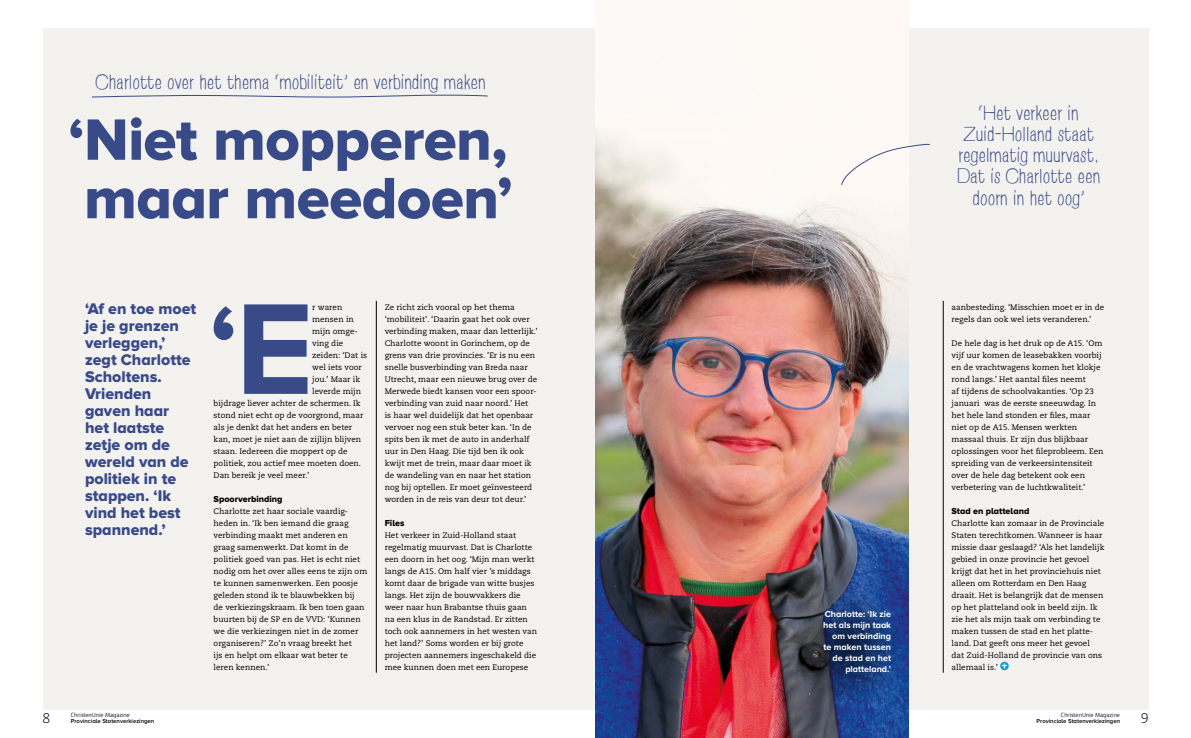
<style>
.page{position:relative;width:1191px;height:738px;background:#fff}
.page>*{position:absolute;margin:0;border:0;box-sizing:border-box;transform-origin:0 0}
.t1{font:700 117.2px "Proxima Nova";color:#394a89}
.t2{font:60.4px/58.4px "Proxima Nova Extrabld";letter-spacing:-.01em;color:#394a89}
.t3{font:21px/21px "Eight Zeta";color:#394a89;text-align:center}
.t4{font:16px/17px "Proxima Nova Extrabld";color:#394a89}
.t5{font:300 14px "Caecilia LT";color:#000}
.t6{font:700 9px/11px "Proxima Nova";color:#fff;text-align:right}
.t7{font:9px "Proxima Nova Extrabld";color:#000}
.t8{font:8px/12px "Caecilia LT";color:#000}
.t9{font:600 6px "Proxima Nova";color:#000}
.t10{font:300 6px "Alwyn New Rounded";letter-spacing:-.01em;color:#000}
.s1{font-size:133.9px}
</style>
<div class="page">
<div style="left:43px;top:28px;width:1105px;height:681px;background:#f4f2ef"></div>
<img style="left:595px;top:0;width:314px;height:737px">
<hr style="left:376px;top:300px;width:1px;height:372px;background:#000">
<hr style="left:943px;top:300px;width:1px;height:372px;background:#000">
<svg style="left:1000px;top:661px;width:8px;height:8px"></svg>
<svg style="left:776px;top:587px;width:139px;height:118px;background:#2c416c"></svg>
<svg style="left:91px;top:94px;width:397px;height:4px"></svg>
<svg style="left:840px;top:144px;width:90px;height:41px"></svg>
<h3 class="t3" style="left:96px;top:71px;width:391px">Charlotte over het thema ‘mobiliteit’ en verbinding maken</h3>
<h2 class="t2" style="left:68px;top:113px;width:446px">‘Niet mopperen, maar meedoen’</h2>
<h3 class="t4" style="left:85px;top:300px;width:113px">‘Af en toe moet je je grenzen verleggen,’ zegt Charlotte<br>Scholtens.<br>Vrienden gaven haar het laatste zetje om de wereld van de politiek in te stappen. ‘Ik vind het best spannend.’</h3>
<h1 class="t1" style="left:209px;top:293px;width:106px">‘<span class="s1">E</span></h1>
<p class="t8" style="left:312px;top:301px;width:32px">r waren</p>
<p class="t8" style="left:312px;top:313px;width:43px">mensen in</p>
<p class="t8" style="left:312px;top:325px;width:47px">mijn omge-</p>
<p class="t8" style="left:312px;top:337px;width:33px">ving die</p>
<p class="t8" style="left:312px;top:349px;width:56px">zeiden: ‘Dat is</p>
<p class="t8" style="left:312px;top:361px;width:51px">wel iets voor</p>
<p class="t8" style="left:312px;top:373px;width:50px">jou.’ Maar ik</p>
<p class="t8" style="left:312px;top:385px;width:50px">leverde mijn</p>
<p class="t8" style="left:214px;top:397px;width:148px">bijdrage liever achter de schermen. Ik</p>
<p class="t8" style="left:214px;top:409px;width:151px">stond niet echt op de voorgrond, maar</p>
<p class="t8" style="left:214px;top:421px;width:140px">als je denkt dat het anders en beter</p>
<p class="t8" style="left:214px;top:433px;width:149px">kan, moet je niet aan de zijlijn blijven</p>
<p class="t8" style="left:214px;top:445px;width:135px">staan. Iedereen die moppert op de</p>
<p class="t8" style="left:214px;top:457px;width:149px">politiek, zou actief mee moeten doen.</p>
<p class="t8" style="left:214px;top:469px;width:97px">Dan bereik je veel meer.’</p>
<p class="t7" style="left:214px;top:494px;width:70px">Spoorverbinding</p>
<p class="t8" style="left:214px;top:505px;width:155px">Charlotte zet haar sociale vaardig&shy;heden in. ‘Ik ben iemand die graag verbinding maakt met anderen en graag samenwerkt. Dat komt in de politiek goed van pas. Het is echt niet nodig om het over alles eens te zijn om te kunnen samenwerken. Een poosje geleden stond ik te blauwbekken bij<br>de verkiezingskraam. Ik ben toen gaan buurten bij de SP en de VVD: ‘Kunnen we die verkiezingen niet in de zomer organiseren?’ Zo’n vraag breekt het<br>ijs en helpt om elkaar wat beter te leren kennen.’</p>
<p class="t8" style="left:385px;top:301px;width:154px">Ze richt zich vooral op het thema ‘mobiliteit’. ‘Daarin gaat het ook over verbinding maken, maar dan letterlijk.’ Charlotte woont in Gorinchem, op de grens van drie provincies. ‘Er is nu een snelle busverbinding van Breda naar Utrecht, maar een nieuwe brug over de Merwede biedt kansen voor een spoor&shy;verbinding van zuid naar noord.’ Het<br>is haar wel duidelijk dat het openbaar vervoer nog een stuk beter kan. ‘In de spits ben ik met de auto in anderhalf uur in Den Haag. Die tijd ben ik ook kwijt met de trein, maar daar moet ik de wandeling van en naar het station nog bij optellen. Er moet geïnvesteerd worden in de reis van deur tot deur.’</p>
<p class="t7" style="left:385px;top:518px;width:21px">Files</p>
<p class="t8" style="left:385px;top:529px;width:154px">Het verkeer in Zuid-Holland staat regelmatig muurvast. Dat is Charlotte een doorn in het oog. ‘Mijn man werkt langs de A15. Om half vier ’s middags komt daar de brigade van witte busjes langs. Het zijn de bouwvakkers die weer naar hun Brabantse thuis gaan na een klus in de Randstad. Er zitten toch ook aannemers in het westen van het land?’ Soms worden er bij grote projecten aannemers ingeschakeld die mee kunnen doen met een Europese</p>
<p class="t6" style="left:823px;top:608px;width:69px">Charlotte: ‘Ik zie het als mijn taak om verbinding te maken tussen de stad en het platteland.’</p>
<h3 class="t3" style="left:957px;top:103px;width:145px">‘Het verkeer in<br>Zuid-Holland staat regelmatig muurvast.<br>Dat is Charlotte een doorn in het oog’</h3>
<p class="t8" style="left:951px;top:301px;width:154px">aanbesteding. ‘Misschien moet er in de regels dan ook wel iets veranderen.’</p>
<p class="t8" style="left:951px;top:337px;width:153px">De hele dag is het druk op de A15. ‘Om vijf uur komen de leasebakken voorbij en de vrachtwagens komen het klokje rond langs.’ Het aantal files neemt<br>af tijdens de schoolvakanties. ‘Op 23 januari was de eerste sneeuwdag. In het hele land stonden er files, maar niet op de A15. Mensen werkten massaal thuis. Er zijn dus blijkbaar oplossingen voor het fileprobleem. Een spreiding van de verkeersintensiteit over de hele dag betekent ook een verbetering van de luchtkwaliteit.’</p>
<p class="t7" style="left:951px;top:506px;width:79px">Stad en platteland</p>
<p class="t8" style="left:951px;top:517px;width:154px">Charlotte kan zomaar in de Provinciale Staten terechtkomen. Wanneer is haar missie daar geslaagd? ‘Als het landelijk gebied in onze provincie het gevoel krijgt dat het in het provinciehuis niet alleen om Rotterdam en Den Haag draait. Het is belangrijk dat de mensen op het platteland ook in beeld zijn. Ik zie het als mijn taak om verbinding te maken tussen de stad en het platte&shy;land. Dat geeft ons meer het gevoel dat Zuid-Holland de provincie van ons allemaal is.’</p>
<p class="t10" style="left:71px;top:711px;width:61px">ChristenUnie Magazine</p>
<p class="t9" style="left:71px;top:717px;width:85px">Provinciale Statenverkiezingen</p>
<p class="t10" style="left:1061px;top:711px;width:61px">ChristenUnie Magazine</p>
<h3 class="t5" style="left:43px;top:709px;width:9px">8</h3>
<p class="t9" style="left:1036px;top:717px;width:85px">Provinciale Statenverkiezingen</p>
<h3 class="t5" style="left:1140px;top:709px;width:9px">9</h3>
</div>
